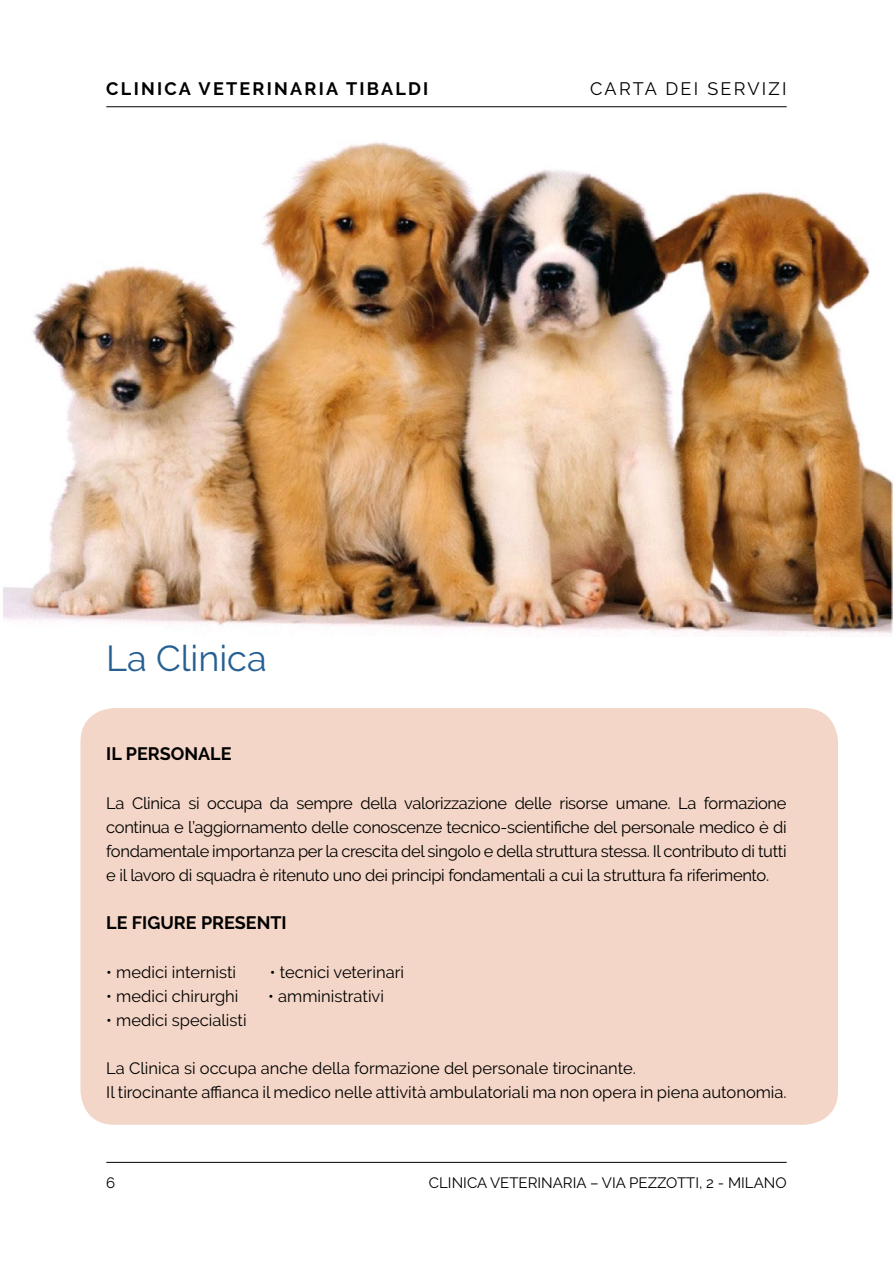
<style>
.page{position:relative;width:893px;height:1263px;background:#fff}
.page>*{position:absolute;margin:0;border:0;box-sizing:border-box;transform-origin:0 0}
.t1{font:36px "Raleway";color:#266093}
.t2{font:700 18px "Raleway";color:#000}
.t3{font:700 18px "Raleway";letter-spacing:.125em;color:#000}
.t4{font:18px "Raleway";letter-spacing:.125em;color:#000}
.t5{font:16.5px/24.2px "Raleway";color:#000;text-align:justify}
.t6{font:15px "Raleway";color:#000}
</style>
<div class="page">
<hr style="left:106px;top:106px;width:681px;height:1px;background:#000">
<hr style="left:106px;top:1162px;width:681px;height:1px;background:#000">
<img style="left:3px;top:142px;width:890px;height:494px">
<div style="left:80px;top:708px;width:758px;height:417px;background:#f3d6c7;border-radius:34px"></div>
<p class="t3" style="left:106px;top:78px;width:324px">CLINICA VETERINARIA TIBALDI</p>
<p class="t4" style="left:590px;top:78px;width:198px">CARTA DEI SERVIZI</p>
<h1 class="t1" style="left:106px;top:637px;width:162px">La Clinica</h1>
<p class="t2" style="left:106px;top:744px;width:127px">IL PERSONALE</p>
<p class="t5" style="left:106px;top:790px;width:682px">La Clinica si occupa da sempre della valorizzazione delle risorse umane. La formazione continua e l’aggiornamento delle conoscenze tecnico-scientifiche del personale medico è di fondamentale importanza per la crescita del singolo e della struttura stessa. Il contributo di tutti e il lavoro di squadra è ritenuto uno dei principi fondamentali a cui la struttura fa riferimento.</p>
<p class="t2" style="left:106px;top:913px;width:182px">LE FIGURE PRESENTI</p>
<p class="t5" style="left:106px;top:960px;width:131px">• medici internisti</p>
<p class="t5" style="left:270px;top:960px;width:136px">• tecnici veterinari</p>
<p class="t5" style="left:106px;top:984px;width:134px">• medici chirurghi</p>
<p class="t5" style="left:268px;top:984px;width:117px">• amministrativi</p>
<p class="t5" style="left:106px;top:1008px;width:142px">• medici specialisti</p>
<p class="t5" style="left:106px;top:1056px;width:682px">La Clinica si occupa anche della formazione del personale tirocinante.<br>Il tirocinante affianca il medico nelle attività ambulatoriali ma non opera in piena autonomia.</p>
<p class="t6" style="left:106px;top:1174px;width:11px">6</p>
<p class="t6" style="left:429px;top:1174px;width:359px">CLINICA VETERINARIA – VIA PEZZOTTI, 2 - MILANO</p>
</div>
